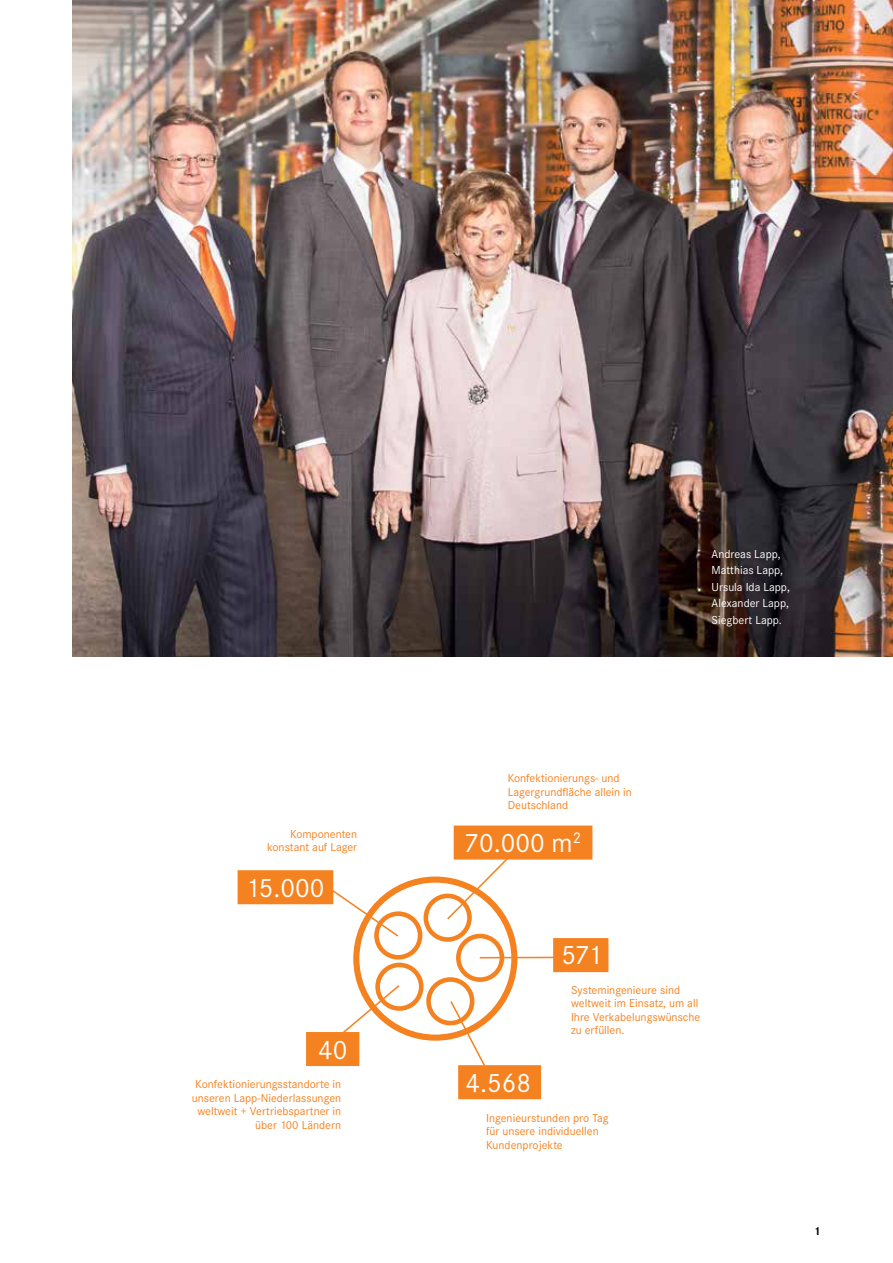
<style>
.page{position:relative;width:893px;height:1263px;background:#fff}
.page>*{position:absolute;margin:0;border:0;box-sizing:border-box;transform-origin:0 0}
.t1{font:27.6px "Corporate STOT";color:#fff}
.t2{font:12px/13.5px "Corporate STOT";color:#f58220}
.t3{font:12px/16.5px "Corporate STOT";color:#fff}
.t4{font:700 12px "Corporate STOT";color:#000}
</style>
<div class="page">
<img style="left:72px;top:0;width:821px;height:657px">
<div style="left:353px;top:876px;width:164px;height:165px;border:6px solid #f58220;border-radius:50%"></div>
<div style="left:424px;top:893px;width:48px;height:49px;border:5px solid #f58220;border-radius:50%"></div>
<div style="left:456px;top:934px;width:48px;height:48px;border:5px solid #f58220;border-radius:50%"></div>
<div style="left:426px;top:977px;width:48px;height:48px;border:5px solid #f58220;border-radius:50%"></div>
<div style="left:375px;top:963px;width:48px;height:48px;border:5px solid #f58220;border-radius:50%"></div>
<div style="left:374px;top:911px;width:48px;height:48px;border:5px solid #f58220;border-radius:50%"></div>
<svg style="left:445px;top:855px;width:65px;height:66px"></svg>
<svg style="left:327px;top:886px;width:73px;height:52px"></svg>
<svg style="left:343px;top:983px;width:58px;height:53px"></svg>
<svg style="left:449px;top:999px;width:39px;height:66px"></svg>
<hr style="left:480px;top:957px;width:75px;height:1px;background:#f58220">
<div style="left:454px;top:825px;width:138px;height:34px;background:#f58220;border:2px solid #f58220"></div>
<div style="left:553px;top:938px;width:55px;height:34px;background:#f58220;border:2px solid #f58220"></div>
<div style="left:306px;top:1032px;width:53px;height:34px;background:#f58220"></div>
<div style="left:238px;top:870px;width:95px;height:34px;background:#f58220;border:2px solid #f58220"></div>
<div style="left:458px;top:1065px;width:83px;height:34px;background:#f58220;border:2px solid #f58220"></div>
<p class="t3" style="left:711px;top:546px;width:80px">Andreas Lapp,<br>Matthias Lapp,<br>Ursula Ida Lapp,<br>Alexander Lapp,<br>Siegbert Lapp.</p>
<p class="t2" style="left:508px;top:771px;width:126px">Konfektionierungs- und<br>Lagergrundfläche allein in<br>Deutschland</p>
<p class="t2" style="left:267px;top:827px;width:91px;text-align:right">Komponenten konstant auf Lager</p>
<h1 class="t1" style="left:464px;top:827px;width:118px">70.000 m<sup>2</sup></h1>
<h1 class="t1" style="left:246px;top:872px;width:80px">15.000</h1>
<h1 class="t1" style="left:318px;top:1034px;width:31px">40</h1>
<p class="t2" style="left:192px;top:1078px;width:151px;text-align:right">Konfektionierungsstandorte in unseren Lapp-Niederlassungen weltweit + Vertriebspartner in über 100 Ländern</p>
<h1 class="t1" style="left:561px;top:939px;width:43px">571</h1>
<h1 class="t1" style="left:465px;top:1067px;width:67px">4.568</h1>
<p class="t2" style="left:571px;top:983px;width:131px">Systemingenieure sind weltweit im Einsatz, um all<br>Ihre Verkabelungswünsche zu erfüllen.</p>
<p class="t2" style="left:486px;top:1111px;width:124px">Ingenieurstunden pro Tag für unsere individuellen<br>Kundenprojekte</p>
<p class="t4" style="left:814px;top:1224px;width:8px">1</p>
</div>
